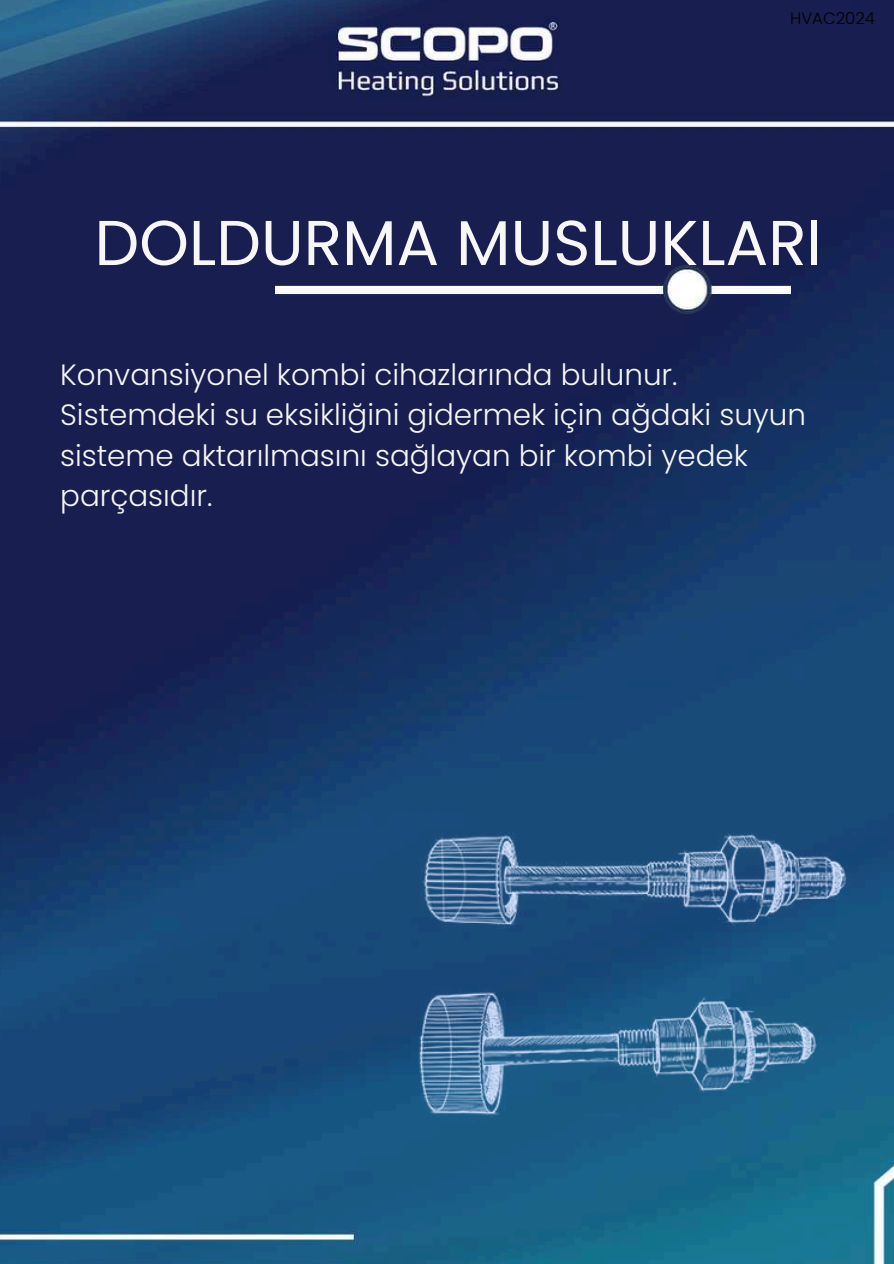
<style>
.page{position:relative;width:894px;height:1264px;background:#fff}
.page>*{position:absolute;margin:0;border:0;box-sizing:border-box;transform-origin:0 0}
.t1{font:63.15px "Poppins";color:#f7f7f7}
.t2{font:300 29.4px/40.5px "Poppins";color:#f7f7f7}
.t3{font:300 16.5px "Poppins";color:#000}
</style>
<div class="page">
<img style="left:0;top:0;width:893px;height:1263px">
<img style="left:275px;top:265px;width:515px;height:48px">
<img style="left:391px;top:823px;width:479px;height:300px">
<p class="t3" style="left:790px;top:9px;width:86px">HVAC2024</p>
<h1 class="t1" style="left:94px;top:206px;width:729px">DOLDURMA MUSLUKLARI</h1>
<p class="t2" style="left:60px;top:354px;width:747px">Konvansiyonel kombi cihazlarında bulunur.<br>Sistemdeki su eksikliğini gidermek için ağdaki suyun sisteme aktarılmasını sağlayan bir kombi yedek parçasıdır.</p>
</div>
